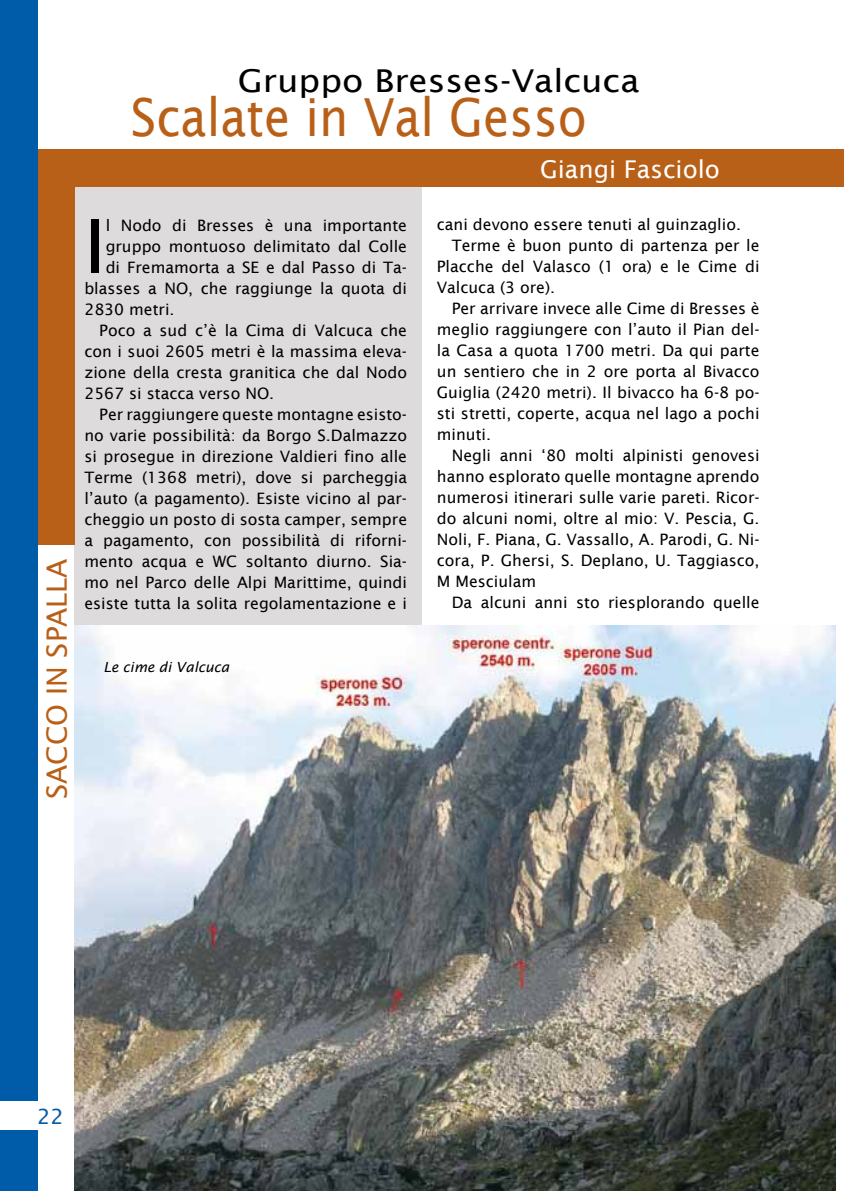
<style>
.page{position:relative;width:844px;height:1191px;background:#fff}
.page>*{position:absolute;margin:0;border:0;box-sizing:border-box;transform-origin:0 0}
.t1{font:73.85px "Lucida Sans";color:#000}
.t2{font:52.5px "Lucida Sans";color:#b96018;scale:.9 1}
.t3{font:31.5px "Lucida Sans";color:#000;scale:1.1 1}
.t4{font:28px "Lucida Sans";color:#b96018}
.t5{font:24.5px "Lucida Sans";color:#fff}
.t6{font:21px "Lucida Sans";color:#095ca4}
.t7{font:15.75px "Lucida Sans";color:#000}
.t8{font:italic 14px "Lucida Sans";color:#000}
</style>
<div class="page">
<div style="left:74px;top:178px;width:348px;height:1013px;background:#dddbdb"></div>
<div style="left:8px;top:149px;width:835px;height:37px;background:#b96018"></div>
<div style="left:37px;top:149px;width:37px;height:395px;background:#b96018"></div>
<div style="left:0;top:0;width:37px;height:1191px;background:#005ca9"></div>
<div style="left:0;top:1101px;width:64px;height:28px;background:#fff"></div>
<img style="left:74px;top:625px;width:761px;height:566px">
<h3 class="t4" style="left:41px;top:799px;width:242px;rotate:-90deg">SACCO IN SPALLA</h3>
<h3 class="t3" style="left:238px;top:63px;width:366px">Gruppo Bresses-Valcuca</h3>
<h2 class="t2" style="left:131px;top:87px;width:508px">Scalate in Val Gesso</h2>
<h1 class="t1" style="left:84px;top:204px;width:23px">I</h1>
<p class="t7" style="left:106px;top:216px;width:303px">l Nodo di Bresses è una importante</p>
<p class="t7" style="left:106px;top:237px;width:303px">gruppo montuoso delimitato dal Colle</p>
<p class="t7" style="left:106px;top:258px;width:303px">di Fremamorta a SE e dal Passo di Ta-</p>
<p class="t7" style="left:84px;top:279px;width:324px">blasses a NO, che raggiunge la quota di</p>
<p class="t7" style="left:84px;top:300px;width:92px">2830 metri.</p>
<p class="t7" style="left:99px;top:321px;width:309px">Poco a sud c’è la Cima di Valcuca che</p>
<p class="t7" style="left:84px;top:342px;width:324px">con i suoi 2605 metri è la massima eleva-</p>
<p class="t7" style="left:84px;top:363px;width:324px">zione della cresta granitica che dal Nodo</p>
<p class="t7" style="left:84px;top:384px;width:191px">2567 si stacca verso NO.</p>
<p class="t7" style="left:99px;top:405px;width:309px">Per raggiungere queste montagne esisto-</p>
<p class="t7" style="left:84px;top:426px;width:324px">no varie possibilità: da Borgo S.Dalmazzo</p>
<p class="t7" style="left:84px;top:447px;width:324px">si prosegue in direzione Valdieri fino alle</p>
<p class="t7" style="left:84px;top:468px;width:324px">Terme (1368 metri), dove si parcheggia</p>
<p class="t7" style="left:84px;top:489px;width:324px">l’auto (a pagamento). Esiste vicino al par-</p>
<p class="t7" style="left:84px;top:510px;width:324px">cheggio un posto di sosta camper, sempre</p>
<p class="t7" style="left:84px;top:531px;width:324px">a pagamento, con possibilità di riforni-</p>
<p class="t7" style="left:84px;top:552px;width:324px">mento acqua e WC soltanto diurno. Sia-</p>
<p class="t7" style="left:84px;top:573px;width:324px">mo nel Parco delle Alpi Marittime, quindi</p>
<p class="t7" style="left:84px;top:594px;width:324px">esiste tutta la solita regolamentazione e i</p>
<p class="t8" style="left:103px;top:659px;width:127px">Le cime di Valcuca</p>
<h3 class="t5" style="left:540px;top:155px;width:181px">Giangi Fasciolo</h3>
<p class="t7" style="left:437px;top:216px;width:305px">cani devono essere tenuti al guinzaglio.</p>
<p class="t7" style="left:451px;top:237px;width:309px">Terme è buon punto di partenza per le</p>
<p class="t7" style="left:437px;top:258px;width:324px">Placche del Valasco (1 ora) e le Cime di</p>
<p class="t7" style="left:437px;top:279px;width:120px">Valcuca (3 ore).</p>
<p class="t7" style="left:451px;top:300px;width:309px">Per arrivare invece alle Cime di Bresses è</p>
<p class="t7" style="left:437px;top:321px;width:324px">meglio raggiungere con l’auto il Pian del-</p>
<p class="t7" style="left:437px;top:342px;width:324px">la Casa a quota 1700 metri. Da qui parte</p>
<p class="t7" style="left:437px;top:363px;width:324px">un sentiero che in 2 ore porta al Bivacco</p>
<p class="t7" style="left:437px;top:384px;width:324px">Guiglia (2420 metri). Il bivacco ha 6-8 po-</p>
<p class="t7" style="left:437px;top:405px;width:324px">sti stretti, coperte, acqua nel lago a pochi</p>
<p class="t7" style="left:437px;top:426px;width:56px">minuti.</p>
<p class="t7" style="left:451px;top:447px;width:309px">Negli anni ‘80 molti alpinisti genovesi</p>
<p class="t7" style="left:437px;top:468px;width:324px">hanno esplorato quelle montagne aprendo</p>
<p class="t7" style="left:437px;top:489px;width:324px">numerosi itinerari sulle varie pareti. Ricor-</p>
<p class="t7" style="left:437px;top:510px;width:324px">do alcuni nomi, oltre al mio: V. Pescia, G.</p>
<p class="t7" style="left:437px;top:531px;width:324px">Noli, F. Piana, G. Vassallo, A. Parodi, G. Ni-</p>
<p class="t7" style="left:437px;top:552px;width:324px">cora, P. Ghersi, S. Deplano, U. Taggiasco,</p>
<p class="t7" style="left:437px;top:573px;width:101px">M Mesciulam</p>
<p class="t7" style="left:451px;top:594px;width:309px">Da alcuni anni sto riesplorando quelle</p>
<h3 class="t6" style="left:37px;top:1104px;width:28px">22</h3>
</div>
